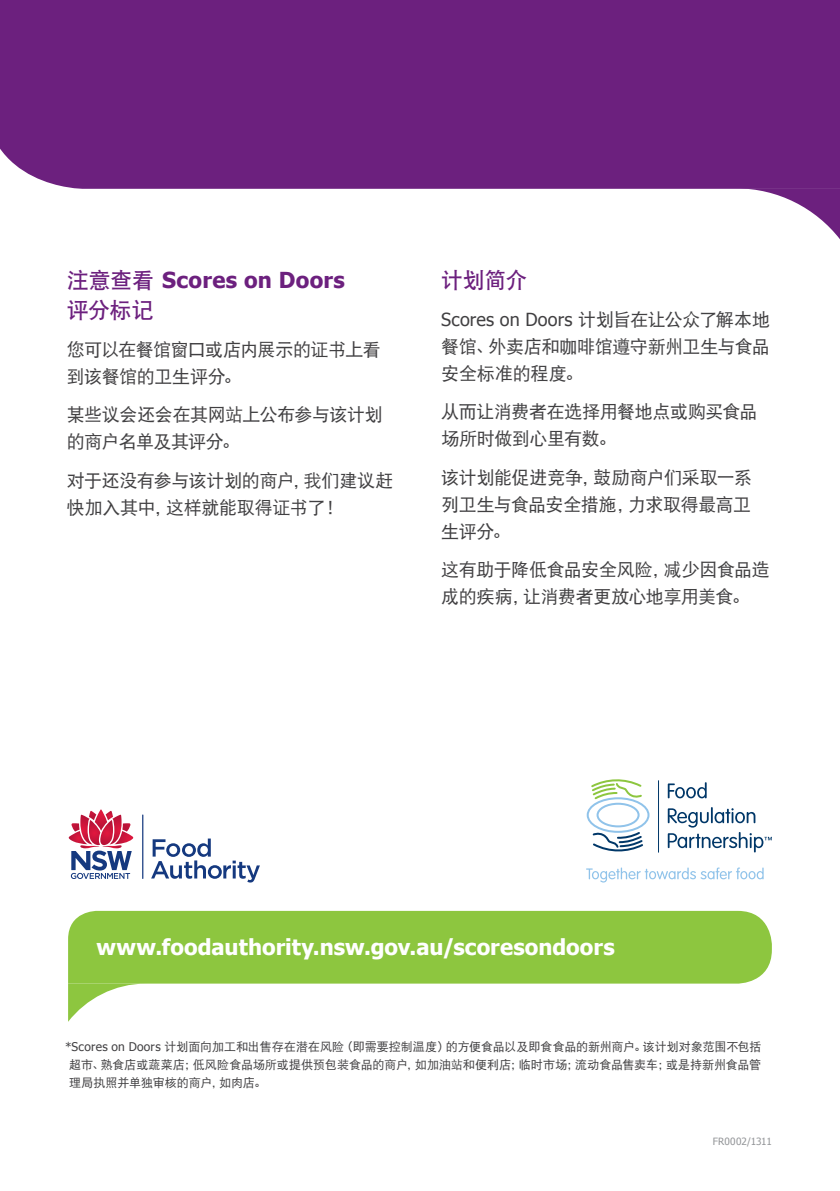
<style>
.page{position:relative;width:840px;height:1191px;background:#fff}
.page>*{position:absolute;margin:0;border:0;box-sizing:border-box;transform-origin:0 0}
.t1{font:700 22px "Tahoma";letter-spacing:.005em;color:#fff}
.t2{font:700 22px "Tahoma";letter-spacing:.015em;color:#6c207e}
.t3{font:22px "DFP Hei W7";letter-spacing:-.02em;color:#6c207e}
.t4{font:18px/27px "DFP Hei W5";letter-spacing:-.025em;color:#414042}
.t5{font:18px "Tahoma";letter-spacing:.01em;color:#414042}
.t6{font:12px/18px "DFP Hei W5";letter-spacing:-.005em;color:#414042;text-align:justify}
.t7{font:10px "Tahoma";color:#939598}
.s1{font-family:"DFP Hei W7";font-weight:400}
.s2{font-family:"DFP Hei W5"}
.s3{font-family:"Tahoma"}
</style>
<div class="page">
<svg style="left:151px;top:838px;width:109px;height:44px"></svg>
<hr style="left:142px;top:814px;width:1px;height:65px;background:#15397f">
<svg style="left:68px;top:809px;width:66px;height:70px"></svg>
<svg style="left:586px;top:867px;width:177px;height:15px"></svg>
<svg style="left:667px;top:782px;width:39px;height:16px"></svg>
<div style="left:586px;top:797px;width:63px;height:36px;border:2px solid #90c3ea;border-radius:50%"></div>
<svg style="left:591px;top:779px;width:51px;height:22px"></svg>
<div style="left:596px;top:802px;width:43px;height:25px;border:2px solid #90c3ea;border-radius:50%"></div>
<svg style="left:592px;top:830px;width:51px;height:22px"></svg>
<hr style="left:657px;top:780px;width:1px;height:72px;background:#003768">
<svg style="left:667px;top:807px;width:104px;height:45px"></svg>
<div style="left:0;top:0;width:839px;height:189px;background:#6c207e"></div>
<svg style="left:735px;top:188px;width:104px;height:50px"></svg>
<svg style="left:68px;top:983px;width:78px;height:38px"></svg>
<div style="left:68px;top:911px;width:703px;height:72px;background:#8dc63f"></div>
<p class="t2" style="left:67px;top:264px;width:279px"><span class="s1">注意查看</span> Scores on Doors</p>
<p class="t3" style="left:67px;top:298px;width:89px">评分标记</p>
<p class="t4" style="left:67px;top:336px;width:315px">您可以在餐馆窗口或店内展示的证书上看到该餐馆的卫生评分。</p>
<p class="t4" style="left:67px;top:401px;width:317px">某些议会还会在其网站上公布参与该计划的商户名单及其评分。</p>
<p class="t4" style="left:67px;top:466px;width:328px">对于还没有参与该计划的商户，我们建议赶快加入其中，这样就能取得证书了！</p>
<p class="t3" style="left:441px;top:268px;width:88px">计划简介</p>
<p class="t5" style="left:441px;top:307px;width:330px">Scores on Doors <span class="s2">计划旨在让公众了解本地</span></p>
<p class="t4" style="left:441px;top:333px;width:330px">餐馆、外卖店和咖啡馆遵守新州卫生与食品安全标准的程度。</p>
<p class="t4" style="left:441px;top:398px;width:317px">从而让消费者在选择用餐地点或购买食品场所时做到心里有数。</p>
<p class="t4" style="left:441px;top:463px;width:312px;text-align:justify">该计划能促进竞争，鼓励商户们采取一系列卫生与食品安全措施，力求取得最高卫生评分。</p>
<p class="t4" style="left:441px;top:556px;width:330px">这有助于降低食品安全风险，减少因食品造成的疾病，让消费者更放心地享用美食。</p>
<p class="t1" style="left:96px;top:931px;width:519px">www.foodauthority.nsw.gov.au/scoresondoors</p>
<p class="t6" style="left:69px;top:1037px;width:693px;text-indent:-4px"><span class="s3">*Scores on Doors</span> 计划面向加工和出售存在潜在风险（即需要控制温度）的方便食品以及即食食品的新州商户。该计划对象范围不包括超市、熟食店或蔬菜店；低风险食品场所或提供预包装食品的商户，如加油站和便利店；临时市场；流动食品售卖车；或是持新州食品管理局执照并单独审核的商户，如肉店。</p>
<p class="t7" style="left:712px;top:1134px;width:60px">FR0002/1311</p>
</div>
